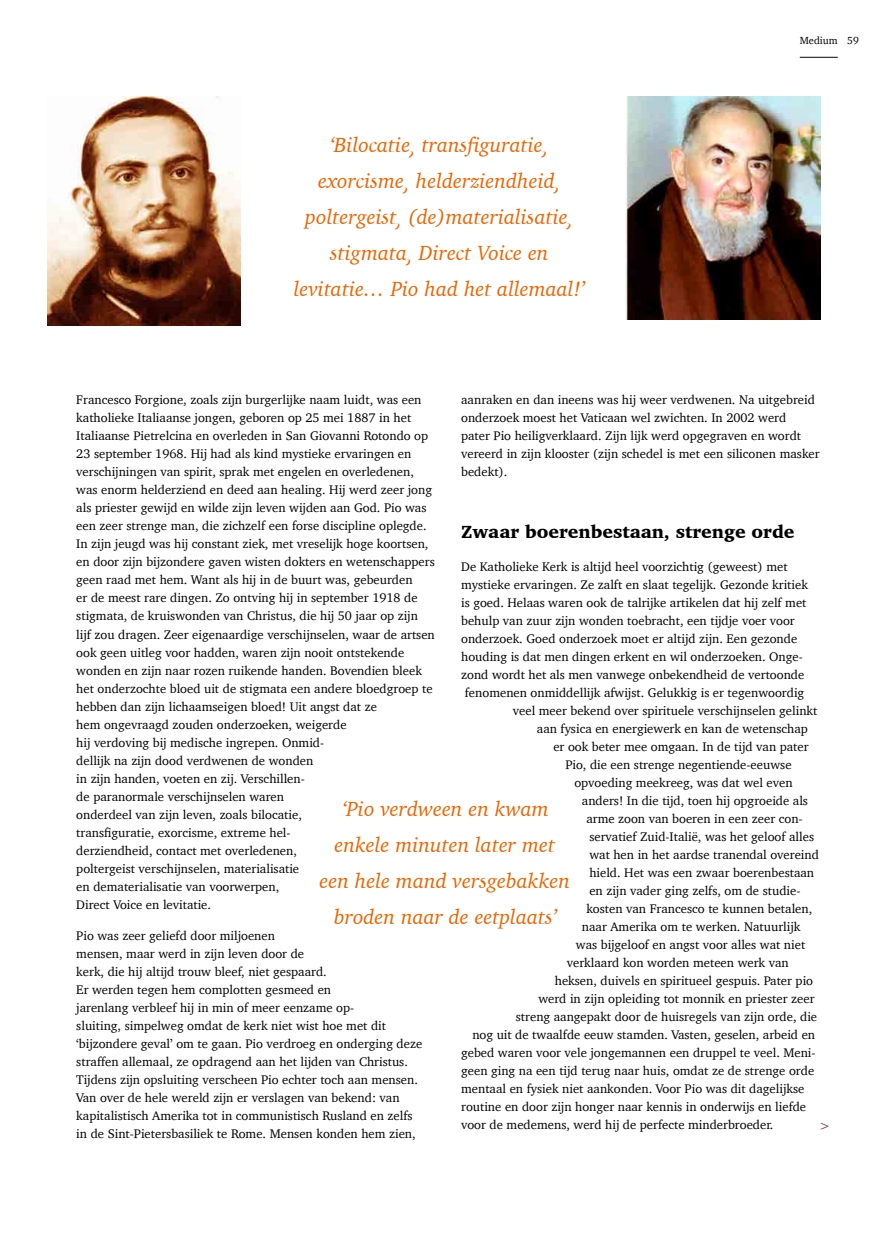
<style>
.page{position:relative;width:893px;height:1234px;background:#fff}
.page>*{position:absolute;margin:0;border:0;box-sizing:border-box;transform-origin:0 0}
.t1{font:italic 21px/36px "Charter";color:#ec6500;text-align:center}
.t2{font:900 18px "Charter";color:#000}
.t3{font:12.75px/18px "Charter";color:#000}
.t4{font:12.75px "Charter";color:#7b285f}
.t5{font:10.5px "Charter";color:#000}
</style>
<div class="page">
<img style="left:48px;top:97px;width:192px;height:228px">
<img style="left:625px;top:97px;width:195px;height:222px">
<hr style="left:800px;top:57px;width:38px;height:1px;background:#000">
<h1 class="t1" style="left:294px;top:126px;width:293px">‘Bilocatie, transfiguratie, exorcisme, helderziendheid, poltergeist, (de)materialisatie, stigmata, Direct Voice en levitatie… Pio had het allemaal!’</h1>
<p class="t5" style="left:800px;top:32px;width:39px">Medium</p>
<p class="t5" style="left:847px;top:32px;width:13px">59</p>
<p class="t3" style="left:76px;top:390px;width:360px">Francesco Forgione, zoals zijn burgerlijke naam luidt, was een katholieke Italiaanse jongen, geboren op 25 mei 1887 in het Italiaanse Pietrelcina en overleden in San Giovanni Rotondo op 23 september 1968. Hij had als kind mystieke ervaringen en verschijningen van spirit, sprak met engelen en overledenen, was enorm helderziend en deed aan healing. Hij werd zeer jong als priester gewijd en wilde zijn leven wijden aan God. Pio was een zeer strenge man, die zichzelf een forse discipline oplegde.<br>In zijn jeugd was hij constant ziek, met vreselijk hoge koortsen, en door zijn bijzondere gaven wisten dokters en wetenschappers geen raad met hem. Want als hij in de buurt was, gebeurden<br>er de meest rare dingen. Zo ontving hij in september 1918 de stigmata, de kruiswonden van Christus, die hij 50 jaar op zijn lijf zou dragen. Zeer eigenaardige verschijnselen, waar de artsen ook geen uitleg voor hadden, waren zijn nooit ontstekende wonden en zijn naar rozen ruikende handen. Bovendien bleek het onderzochte bloed uit de stigmata een andere bloedgroep te hebben dan zijn lichaamseigen bloed! Uit angst dat ze<br>hem ongevraagd zouden onderzoeken, weigerde<br>hij verdoving bij medische ingrepen. Onmid-<br>dellijk na zijn dood verdwenen de wonden<br>in zijn handen, voeten en zij. Verschillen-<br>de paranormale verschijnselen waren<br>onderdeel van zijn leven, zoals bilocatie,<br>transfiguratie, exorcisme, extreme hel-<br>derziendheid, contact met overledenen,<br>poltergeist verschijnselen, materialisatie<br>en dematerialisatie van voorwerpen,<br>Direct Voice en levitatie.</p>
<p class="t3" style="left:76px;top:925px;width:347px">Pio was zeer geliefd door miljoenen<br>mensen, maar werd in zijn leven door de<br>kerk, die hij altijd trouw bleef, niet gespaard.<br>Er werden tegen hem complotten gesmeed en<br>jarenlang verbleef hij in min of meer eenzame op-<br>sluiting, simpelweg omdat de kerk niet wist hoe met dit ‘bijzondere geval’ om te gaan. Pio verdroeg en onderging deze straffen allemaal, ze opdragend aan het lijden van Christus.<br>Tijdens zijn opsluiting verscheen Pio echter toch aan mensen.<br>Van over de hele wereld zijn er verslagen van bekend: van kapitalistisch Amerika tot in communistisch Rusland en zelfs in de Sint-Pietersbasiliek te Rome. Mensen konden hem zien,</p>
<p class="t3" style="left:461px;top:391px;width:360px">aanraken en dan ineens was hij weer verdwenen. Na uitgebreid onderzoek moest het Vaticaan wel zwichten. In 2002 werd<br>pater Pio heiligverklaard. Zijn lijk werd opgegraven en wordt vereerd in zijn klooster (zijn schedel is met een siliconen masker bedekt).</p>
<h2 class="t2" style="left:461px;top:520px;width:335px">Zwaar boerenbestaan, strenge orde</h2>
<p class="t3" style="left:461px;top:557px;width:328px">De Katholieke Kerk is altijd heel voorzichtig (geweest) met</p>
<p class="t3" style="left:461px;top:575px;width:348px">mystieke ervaringen. Ze zalft en slaat tegelijk. Gezonde kritiek</p>
<p class="t3" style="left:461px;top:593px;width:347px">is goed. Helaas waren ook de talrijke artikelen dat hij zelf met</p>
<p class="t3" style="left:461px;top:611px;width:335px">behulp van zuur zijn wonden toebracht, een tijdje voer voor</p>
<p class="t3" style="left:461px;top:629px;width:338px">onderzoek. Goed onderzoek moet er altijd zijn. Een gezonde</p>
<p class="t3" style="left:461px;top:647px;width:343px">houding is dat men dingen erkent en wil onderzoeken. Onge-</p>
<p class="t3" style="left:461px;top:665px;width:345px">zond wordt het als men vanwege onbekendheid de vertoonde</p>
<p class="t3" style="left:465px;top:683px;width:341px">fenomenen onmiddellijk afwijst. Gelukkig is er tegenwoordig</p>
<p class="t3" style="left:513px;top:701px;width:306px">veel meer bekend over spirituele verschijnselen gelinkt</p>
<p class="t3" style="left:537px;top:719px;width:272px">aan fysica en energiewerk en kan de wetenschap</p>
<p class="t3" style="left:553px;top:737px;width:257px">er ook beter mee omgaan. In de tijd van pater</p>
<p class="t3" style="left:565px;top:755px;width:228px">Pio, die een strenge negentiende-eeuwse</p>
<p class="t3" style="left:574px;top:773px;width:220px">opvoeding meekreeg, was dat wel even</p>
<p class="t3" style="left:582px;top:791px;width:228px">anders! In die tijd, toen hij opgroeide als</p>
<p class="t3" style="left:586px;top:809px;width:218px">arme zoon van boeren in een zeer con-</p>
<p class="t3" style="left:589px;top:827px;width:226px">servatief Zuid-Italië, was het geloof alles</p>
<p class="t3" style="left:589px;top:845px;width:231px">wat hen in het aardse tranendal overeind</p>
<p class="t3" style="left:589px;top:863px;width:226px">hield. Het was een zwaar boerenbestaan</p>
<p class="t3" style="left:589px;top:881px;width:213px">en zijn vader ging zelfs, om de studie-</p>
<p class="t3" style="left:586px;top:899px;width:227px">kosten van Francesco te kunnen betalen,</p>
<p class="t3" style="left:582px;top:917px;width:220px">naar Amerika om te werken. Natuurlijk</p>
<p class="t3" style="left:576px;top:935px;width:231px">was bijgeloof en angst voor alles wat niet</p>
<p class="t3" style="left:567px;top:953px;width:223px">verklaard kon worden meteen werk van</p>
<p class="t3" style="left:555px;top:971px;width:260px">heksen, duivels en spiritueel gespuis. Pater pio</p>
<p class="t3" style="left:538px;top:989px;width:278px">werd in zijn opleiding tot monnik en priester zeer</p>
<p class="t3" style="left:516px;top:1007px;width:303px">streng aangepakt door de huisregels van zijn orde, die</p>
<p class="t3" style="left:472px;top:1025px;width:344px">nog uit de twaalfde eeuw stamden. Vasten, geselen, arbeid en</p>
<p class="t3" style="left:461px;top:1043px;width:356px">gebed waren voor vele jongemannen een druppel te veel. Meni-</p>
<p class="t3" style="left:461px;top:1061px;width:355px">geen ging na een tijd terug naar huis, omdat ze de strenge orde</p>
<p class="t3" style="left:461px;top:1079px;width:345px">mentaal en fysiek niet aankonden. Voor Pio was dit dagelijkse</p>
<p class="t3" style="left:461px;top:1097px;width:347px">routine en door zijn honger naar kennis in onderwijs en liefde</p>
<p class="t3" style="left:461px;top:1115px;width:314px">voor de medemens, werd hij de perfecte minderbroeder.</p>
<h1 class="t1" style="left:320px;top:790px;width:252px">‘Pio verdween en kwam enkele minuten later met een hele mand versgebakken broden naar de eetplaats’</h1>
<p class="t4" style="left:819px;top:1113px;width:12px">&gt;</p>
</div>
